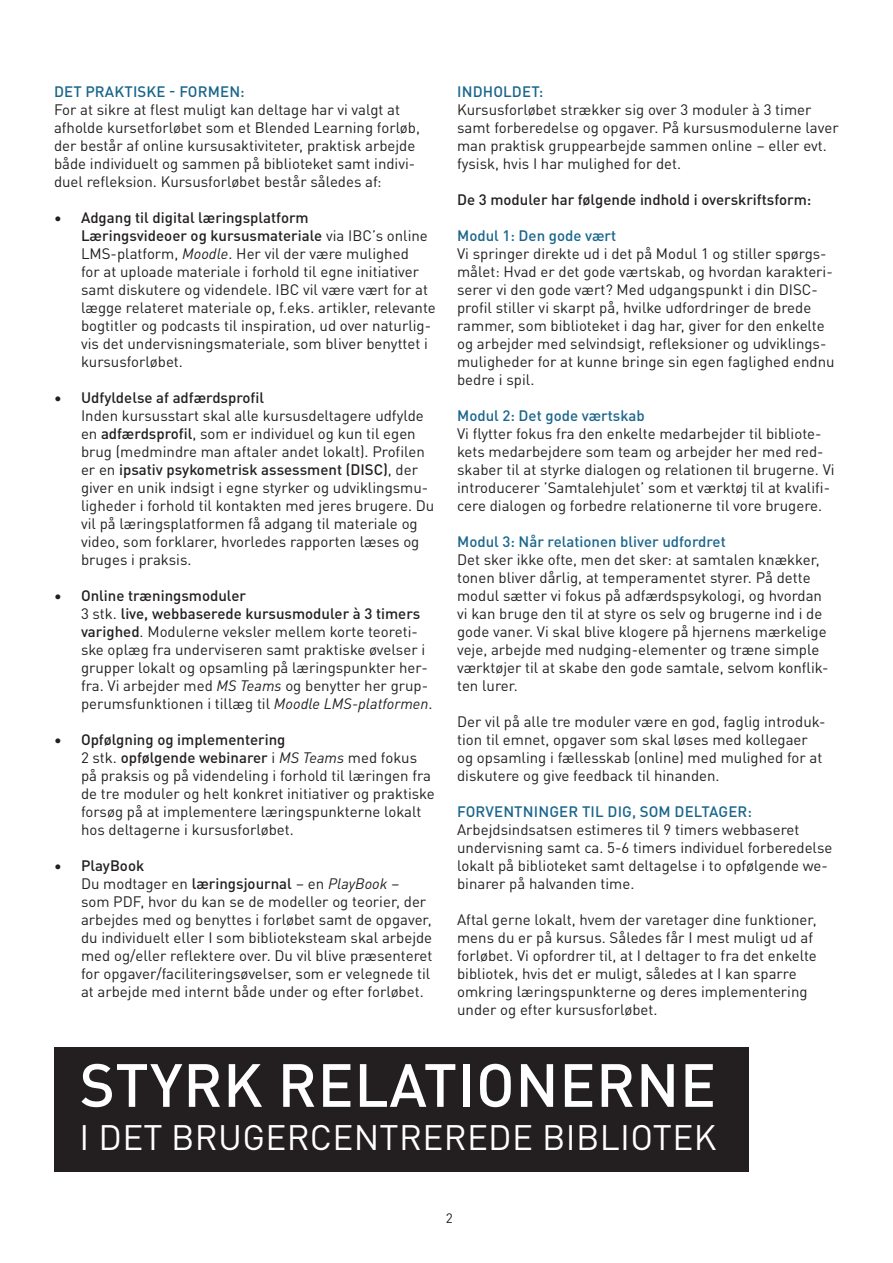
<style>
.page{position:relative;width:893px;height:1263px;background:#fff}
.page>*{position:absolute;margin:0;border:0;box-sizing:border-box;transform-origin:0 0}
.t1{font:500 60px "DINOT";letter-spacing:.01em;color:#fff}
.t2{font:34.95px "DINOT";letter-spacing:.01em;color:#fff}
.t3{font:15px/18px "DINOT";color:#231f20}
.t4{font:500 15px "DINOT";color:#1a668c}
.t5{font:500 15px "DINOT";color:#231f20}
.t6{font:13.5px "DINOT";color:#231f20}
.s1{font-weight:500}
.s2{font-style:italic}
</style>
<div class="page">
<div style="left:54px;top:1047px;width:694px;height:125px;background:#231f20"></div>
<p class="t4" style="left:54px;top:79px;width:192px">DET PRAKTISKE - FORMEN:</p>
<p class="t3" style="left:54px;top:99px;width:368px">For at sikre at flest muligt kan deltage har vi valgt at afholde kursetforløbet som et Blended Learning forløb, der består af online kursusaktiviteter, praktisk arbejde både individuelt og sammen på biblioteket samt indivi&shy;duel refleksion. Kursusforløbet består således af:</p>
<p class="t3" style="left:81px;top:207px;width:356px;text-indent:-27px"><span class="s1">• Adgang til digital læringsplatform<br>Læringsvideoer og kursusmateriale</span> via IBC’s online LMS-platform, <span class="s2">Moodle</span>. Her vil der være mulighed<br>for at uploade materiale i forhold til egne initiativer samt diskutere og videndele. IBC vil være vært for at lægge relateret materiale op, f.eks. artikler, relevante bogtitler og podcasts til inspiration, ud over naturlig&shy;vis det undervisningsmateriale, som bliver benyttet i kursusforløbet.</p>
<p class="t5" style="left:54px;top:385px;width:212px">• Udfyldelse af adfærdsprofil</p>
<p class="t3" style="left:81px;top:405px;width:355px">Inden kursusstart skal alle kursusdeltagere udfylde en <span class="s1">adfærdsprofil</span>, som er individuel og kun til egen brug (medmindre man aftaler andet lokalt). Profilen er en <span class="s1">ipsativ psykometrisk assessment (DISC)</span>, der giver en unik indsigt i egne styrker og udviklingsmu&shy;ligheder i forhold til kontakten med jeres brugere. Du vil på læringsplatformen få adgang til materiale og video, som forklarer, hvorledes rapporten læses og bruges i praksis.</p>
<p class="t3" style="left:81px;top:585px;width:353px;text-indent:-27px"><span class="s1">• Online træningsmoduler<br></span>3 stk. <span class="s1">live, webbaserede kursusmoduler à 3 timers varighed</span>. Modulerne veksler mellem korte teoreti&shy;ske oplæg fra underviseren samt praktiske øvelser i grupper lokalt og opsamling på læringspunkter her&shy;fra. Vi arbejder med <span class="s2">MS Teams</span> og benytter her grup&shy;perumsfunktionen i tillæg til <span class="s2">Moodle LMS-platformen</span>.</p>
<p class="t3" style="left:81px;top:729px;width:355px;text-indent:-27px"><span class="s1">• Opfølgning og implementering<br></span>2 stk. <span class="s1">opfølgende webinarer</span> i <span class="s2">MS Teams</span> med fokus på praksis og på videndeling i forhold til læringen fra de tre moduler og helt konkret initiativer og praktiske forsøg på at implementere læringspunkterne lokalt hos deltagerne i kursusforløbet.</p>
<p class="t3" style="left:81px;top:855px;width:353px;text-indent:-27px"><span class="s1">• PlayBook<br></span>Du modtager en <span class="s1">læringsjournal</span> – en <span class="s2">PlayBook</span> –<br>som PDF, hvor du kan se de modeller og teorier, der arbejdes med og benyttes i forløbet samt de opgaver, du individuelt eller I som biblioteksteam skal arbejde med og/eller reflektere over. Du vil blive præsenteret for opgaver/faciliteringsøvelser, som er velegnede til at arbejde med internt både under og efter forløbet.</p>
<p class="t4" style="left:457px;top:79px;width:88px">INDHOLDET:</p>
<p class="t3" style="left:457px;top:99px;width:383px">Kursusforløbet strækker sig over 3 moduler à 3 timer samt forberedelse og opgaver. På kursusmodulerne laver man praktisk gruppearbejde sammen online – eller evt. fysisk, hvis I har mulighed for det.</p>
<p class="t5" style="left:457px;top:187px;width:356px">De 3 moduler har følgende indhold i overskriftsform:</p>
<p class="t4" style="left:457px;top:223px;width:161px">Modul 1: Den gode vært</p>
<p class="t3" style="left:457px;top:243px;width:379px">Vi springer direkte ud i det på Modul 1 og stiller spørgs&shy;målet: Hvad er det gode værtskab, og hvordan karakteri&shy;serer vi den gode vært? Med udgangspunkt i din DISC&shy;profil stiller vi skarpt på, hvilke udfordringer de brede rammer, som biblioteket i dag har, giver for den enkelte og arbejder med selvindsigt, refleksioner og udviklings&shy;muligheder for at kunne bringe sin egen faglighed endnu bedre i spil.</p>
<p class="t4" style="left:457px;top:403px;width:189px">Modul 2: Det gode værtskab</p>
<p class="t3" style="left:457px;top:423px;width:379px">Vi flytter fokus fra den enkelte medarbejder til bibliote&shy;kets medarbejdere som team og arbejder her med red&shy;skaber til at styrke dialogen og relationen til brugerne. Vi introducerer ’Samtalehjulet’ som et værktøj til at kvalifi&shy;cere dialogen og forbedre relationerne til vore brugere.</p>
<p class="t4" style="left:457px;top:529px;width:270px">Modul 3: Når relationen bliver udfordret</p>
<p class="t3" style="left:457px;top:549px;width:373px">Det sker ikke ofte, men det sker: at samtalen knækker, tonen bliver dårlig, at temperamentet styrer. På dette modul sætter vi fokus på adfærdspsykologi, og hvordan vi kan bruge den til at styre os selv og brugerne ind i de gode vaner. Vi skal blive klogere på hjernens mærkelige veje, arbejde med nudging-elementer og træne simple værktøjer til at skabe den gode samtale, selvom konflik&shy;ten lurer.</p>
<p class="t3" style="left:457px;top:711px;width:370px">Der vil på alle tre moduler være en god, faglig introduk&shy;tion til emnet, opgaver som skal løses med kollegaer og opsamling i fællesskab (online) med mulighed for at diskutere og give feedback til hinanden.</p>
<p class="t4" style="left:457px;top:799px;width:296px">FORVENTNINGER TIL DIG, SOM DELTAGER:</p>
<p class="t3" style="left:457px;top:819px;width:377px">Arbejdsindsatsen estimeres til 9 timers webbaseret undervisning samt ca. 5-6 timers individuel forberedelse lokalt på biblioteket samt deltagelse i to opfølgende we&shy;binarer på halvanden time.</p>
<p class="t3" style="left:457px;top:909px;width:361px">Aftal gerne lokalt, hvem der varetager dine funktioner, mens du er på kursus. Således får I mest muligt ud af forløbet. Vi opfordrer til, at I deltager to fra det enkelte bibliotek, hvis det er muligt, således at I kan sparre omkring læringspunkterne og deres implementering under og efter kursusforløbet.</p>
<h1 class="t1" style="left:80px;top:1039px;width:638px">STYRK RELATIONERNE</h1>
<h2 class="t2" style="left:80px;top:1111px;width:638px">I DET BRUGERCENTREREDE BIBLIOTEK</h2>
<p class="t6" style="left:446px;top:1208px;width:9px">2</p>
</div>
